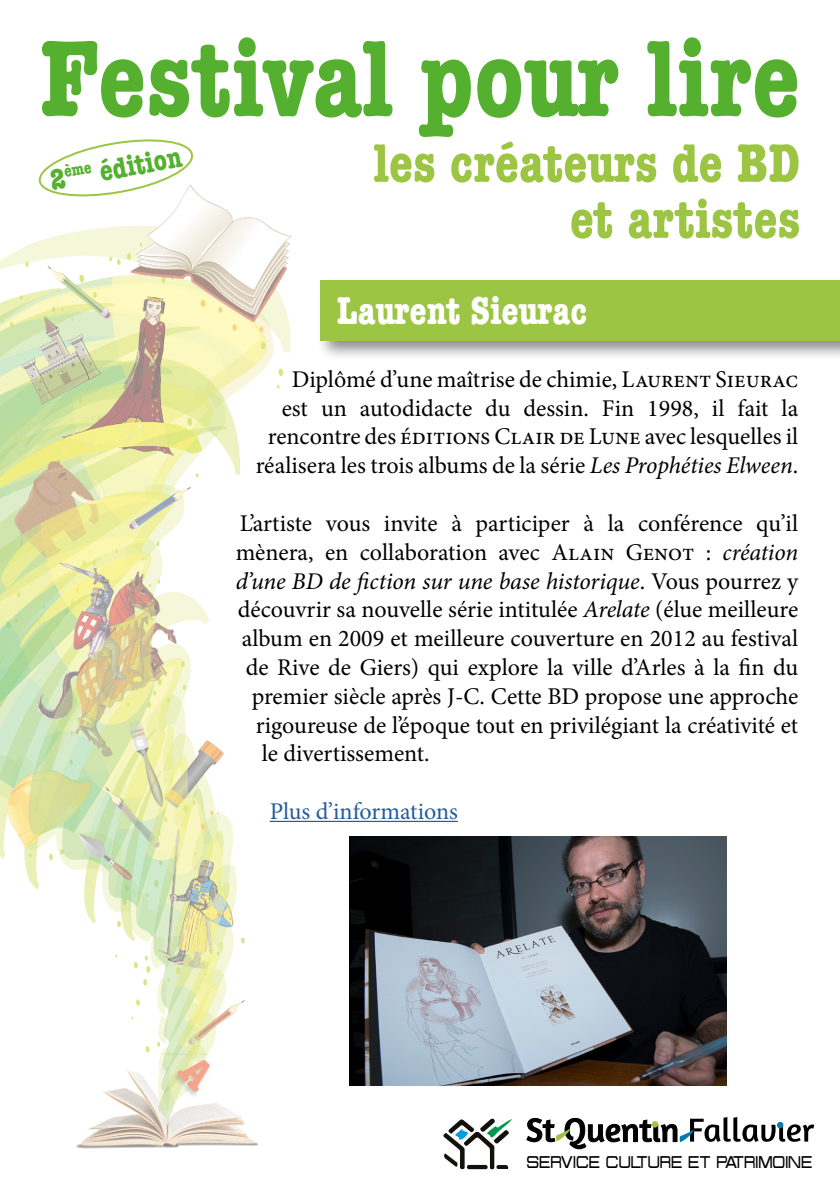
<style>
.page{position:relative;width:840px;height:1191px;background:#fff}
.page>*{position:absolute;margin:0;border:0;box-sizing:border-box;transform-origin:0 0}
.t1{font:700 condensed 112px "American Typewriter";color:#55b030}
.t2{font:700 condensed 56px/56px "American Typewriter";color:#9cc544;text-align:right}
.t3{font:700 condensed 40px "American Typewriter";color:#fff}
.t4{font:700 condensed 30px "American Typewriter";color:#55b030}
.t5{font:24px/28.8px "Minion Pro";color:#000;text-align:right}
.t6{font:italic 24px "Minion Pro";letter-spacing:-.005em;color:#000}
.t7{font:24px "Minion Pro";color:#275b9b}
.t8{font:16.8px "Probert";color:#000;scale:.87 1}
.s1{font-style:italic}
.s2{font-style:normal}
</style>
<div class="page">
<img style="left:0;top:189px;width:293px;height:960px">
<svg style="left:526px;top:1117px;width:287px;height:33px"></svg>
<svg style="left:443px;top:1118px;width:68px;height:51px"></svg>
<svg style="left:38px;top:139px;width:156px;height:60px"></svg>
<div style="left:316px;top:276px;width:523px;height:85px;background:#000;opacity:.45"></div>
<div style="left:320px;top:280px;width:519px;height:61px;background:#9cc544"></div>
<hr style="left:269px;top:821px;width:188px;height:1px;background:#275b9b">
<img style="left:349px;top:836px;width:377px;height:249px">
<h1 class="t1" style="left:40px;top:-11px;width:761px">Festival pour lire</h1>
<p class="t4" style="left:46px;top:156px;width:135px;rotate:-10deg">2<sup>ème</sup> édition</p>
<h2 class="t2" style="left:373px;top:134px;width:428px">les créateurs de BD et artistes</h2>
<h3 class="t3" style="left:336px;top:279px;width:252px">Laurent Sieurac</h3>
<p class="t5" style="left:255px;top:365px;width:544px">Diplômé d’une maîtrise de chimie, Laurent Sieurac<br>est un autodidacte du dessin. Fin 1998, il fait la rencontre des éditions Clair de Lune avec lesquelles il réalisera les trois albums de la série <span class="s1">Les Prophéties Elween</span>.</p>
<p class="t5" style="left:239px;top:509px;width:559px">L’artiste vous invite à participer à la conférence qu’il</p>
<p class="t5" style="left:235px;top:538px;width:563px">mènera, en collaboration avec Alain Genot : <span class="s1">création</span></p>
<p class="t6" style="left:235px;top:564px;width:564px">d’une BD de fiction sur une base historique<span class="s2">. Vous pourrez y</span></p>
<p class="t5" style="left:237px;top:595px;width:561px">découvrir sa nouvelle série intitulée <span class="s1">Arelate</span> (élue meilleure</p>
<p class="t5" style="left:241px;top:624px;width:557px">album en 2009 et meilleure couverture en 2012 au festival</p>
<p class="t5" style="left:245px;top:653px;width:554px">de Rive de Giers) qui explore la ville d’Arles à la fin du</p>
<p class="t5" style="left:251px;top:682px;width:547px">premier siècle après J-C. Cette BD propose une approche</p>
<p class="t5" style="left:255px;top:710px;width:543px">rigoureuse de l’époque tout en privilégiant la créativité et</p>
<p class="t5" style="left:261px;top:739px;width:169px">le divertissement.</p>
<p class="t7" style="left:269px;top:795px;width:189px">Plus d’informations</p>
<p class="t8" style="left:526px;top:1152px;width:330px">SERVICE CULTURE ET PATRIMOINE</p>
</div>
